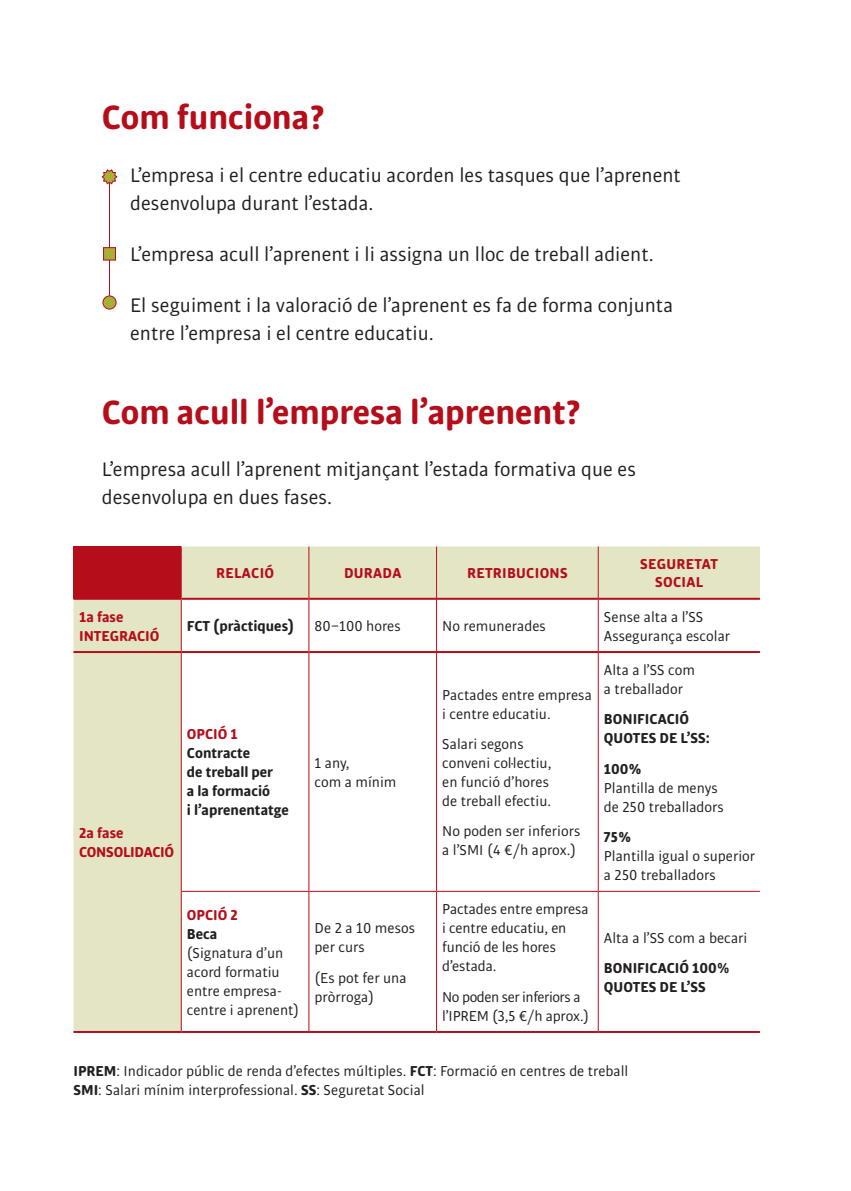
<style>
.page{position:relative;width:851px;height:1191px;background:#fff}
.page>*{position:absolute;margin:0;border:0;box-sizing:border-box;transform-origin:0 0}
.t1{font:700 36px "Bulo Rounded";color:#b50e1a}
.t2{font:21px/28px "Bulo Rounded";color:#231f20}
.t3{font:15.4px/19px "Bulo Rounded";color:#231f20}
.t4{font:700 15.4px/19px "Bulo Rounded";color:#231f20}
.t5{font:700 15.4px/19px "Bulo Rounded";color:#b50e1a}
.t6{font:15.4px/19px "Bulo Rounded";letter-spacing:-.03em;color:#231f20}
.t7{font:700 15.4px/19px "Bulo Rounded";letter-spacing:-.02em;color:#b50e1a}
.s1{font-weight:700}
.s2{font-weight:900}
</style>
<div class="page">
<svg style="left:73px;top:546px;width:686px;height:485px;background:#e1d6b9"></svg>
<svg style="left:182px;top:600px;width:577px;height:431px"></svg>
<hr style="left:181px;top:546px;width:1px;height:52px;background:#b50e1a">
<hr style="left:181px;top:600px;width:1px;height:51px;background:#b50e1a">
<hr style="left:181px;top:653px;width:1px;height:238px;background:#b50e1a">
<hr style="left:181px;top:892px;width:1px;height:139px;background:#b50e1a">
<hr style="left:73px;top:598px;width:108px;height:2px;background:#b50e1a">
<hr style="left:181px;top:598px;width:127px;height:2px;background:#b50e1a">
<hr style="left:309px;top:598px;width:127px;height:2px;background:#b50e1a">
<hr style="left:437px;top:598px;width:161px;height:2px;background:#b50e1a">
<hr style="left:598px;top:598px;width:161px;height:2px;background:#b50e1a">
<hr style="left:73px;top:651px;width:108px;height:2px;background:#b50e1a">
<hr style="left:181px;top:651px;width:127px;height:2px;background:#b50e1a">
<hr style="left:309px;top:651px;width:127px;height:2px;background:#b50e1a">
<hr style="left:437px;top:651px;width:161px;height:2px;background:#b50e1a">
<hr style="left:598px;top:651px;width:161px;height:2px;background:#b50e1a">
<hr style="left:308px;top:546px;width:1px;height:53px;background:#b50e1a">
<hr style="left:436px;top:546px;width:1px;height:53px;background:#b50e1a">
<hr style="left:597px;top:546px;width:1px;height:53px;background:#b50e1a">
<hr style="left:308px;top:599px;width:1px;height:53px;background:#b50e1a">
<hr style="left:436px;top:599px;width:1px;height:53px;background:#b50e1a">
<hr style="left:597px;top:599px;width:1px;height:53px;background:#b50e1a">
<hr style="left:308px;top:652px;width:1px;height:239px;background:#b50e1a">
<hr style="left:436px;top:652px;width:1px;height:239px;background:#b50e1a">
<hr style="left:597px;top:652px;width:1px;height:239px;background:#b50e1a">
<hr style="left:308px;top:892px;width:1px;height:139px;background:#b50e1a">
<hr style="left:436px;top:892px;width:1px;height:139px;background:#b50e1a">
<hr style="left:597px;top:892px;width:1px;height:139px;background:#b50e1a">
<hr style="left:73px;top:1031px;width:108px;height:2px;background:#b50e1a">
<hr style="left:181px;top:1031px;width:128px;height:2px;background:#b50e1a">
<hr style="left:309px;top:1031px;width:127px;height:2px;background:#b50e1a">
<hr style="left:436px;top:1031px;width:162px;height:2px;background:#b50e1a">
<hr style="left:598px;top:1031px;width:161px;height:2px;background:#b50e1a">
<hr style="left:181px;top:891px;width:128px;height:1px;background:#b50e1a">
<hr style="left:309px;top:891px;width:127px;height:1px;background:#b50e1a">
<hr style="left:436px;top:891px;width:162px;height:1px;background:#b50e1a">
<hr style="left:598px;top:891px;width:161px;height:1px;background:#b50e1a">
<hr style="left:109px;top:177px;width:1px;height:125px;background:#b50e1a">
<svg style="left:101px;top:169px;width:17px;height:16px"></svg>
<div style="left:103px;top:247px;width:13px;height:13px;background:#a7af38;border:1px solid #b50e1a"></div>
<div style="left:103px;top:296px;width:13px;height:13px;background:#a7af38;border-radius:50%"></div>
<div style="left:103px;top:296px;width:13px;height:13px;border:1px solid #b50e1a;border-radius:50%"></div>
<h1 class="t1" style="left:102px;top:94px;width:226px">Com funciona?</h1>
<h2 class="t2" style="left:130px;top:161px;width:552px">L’empresa i el centre educatiu acorden les tasques que l’aprenent desenvolupa durant l’estada.</h2>
<h2 class="t2" style="left:130px;top:240px;width:525px">L’empresa acull l’aprenent i li assigna un lloc de treball adient.</h2>
<h2 class="t2" style="left:130px;top:291px;width:544px">El seguiment i la valoració de l’aprenent es fa de forma conjunta entre l’empresa i el centre educatiu.</h2>
<h1 class="t1" style="left:102px;top:389px;width:482px">Com acull l’empresa l’aprenent?</h1>
<h2 class="t2" style="left:102px;top:455px;width:535px">L’empresa acull l’aprenent mitjançant l’estada formativa que es desenvolupa en dues fases.</h2>
<p class="t5" style="left:216px;top:564px;width:51px">RELACIÓ</p>
<p class="t5" style="left:344px;top:564px;width:11px">DURADA</p>
<p class="t5" style="left:467px;top:564px;width:9px">RETRI</p>
<p class="t5" style="left:507px;top:564px;width:62px">BUCIons</p>
<p class="t5" style="left:640px;top:555px;width:10px">SEGURETAT</p>
<p class="t5" style="left:655px;top:573px;width:50px">SOCIAL</p>
<p class="t5" style="left:79px;top:607px;width:82px">1a fase<br>Integració</p>
<p class="t4" style="left:187px;top:616px;width:109px">FCT (pràctiques)</p>
<p class="t3" style="left:314px;top:617px;width:88px">80–100 hores</p>
<p class="t3" style="left:442px;top:617px;width:105px">No remunerades</p>
<p class="t3" style="left:604px;top:607px;width:128px">Sense alta a l’SS<br>Assegurança escolar</p>
<p class="t7" style="left:79px;top:823px;width:96px">2a fase consolidació</p>
<p class="t5" style="left:187px;top:725px;width:52px">Opció 1</p>
<p class="t4" style="left:187px;top:744px;width:103px">Contracte<br>de treball per<br>a la formació<br>i l’aprenentatge</p>
<p class="t3" style="left:314px;top:753px;width:83px">1 any,<br>com a mínim</p>
<p class="t5" style="left:187px;top:905px;width:53px">Opció 2</p>
<p class="t4" style="left:187px;top:924px;width:32px">Beca</p>
<p class="t3" style="left:187px;top:943px;width:114px">(Signatura d’un acord formatiu entre empresa&shy;centre i aprenent)</p>
<p class="t3" style="left:314px;top:918px;width:102px">De 2 a 10 mesos per curs</p>
<p class="t3" style="left:314px;top:968px;width:93px">(Es pot fer una pròrroga)</p>
<p class="t3" style="left:442px;top:685px;width:151px">Pactades entre empresa i centre educatiu.</p>
<p class="t3" style="left:442px;top:734px;width:111px">Salari segons conveni col·lectiu, en funció d’hores de treball efectiu.</p>
<p class="t3" style="left:442px;top:822px;width:140px">No poden ser inferiors a l’SMI (4 €/h aprox.)</p>
<p class="t3" style="left:442px;top:899px;width:148px">Pactades entre empresa i centre educatiu, en funció de les hores d’estada.</p>
<p class="t6" style="left:442px;top:987px;width:148px">No poden ser inferiors a l’IPREM (3,5 €/h aprox.)</p>
<p class="t3" style="left:604px;top:660px;width:93px">Alta a l’SS com a treballador</p>
<p class="t4" style="left:604px;top:709px;width:79px">BONI FICACIÓ<br>QUOTES</p>
<p class="t4" style="left:659px;top:728px;width:52px">de l’SS:</p>
<p class="t3" style="left:604px;top:759px;width:121px"><span class="s1">100</span><span class="s2">%<br></span>Plantilla de menys de 250 treballadors</p>
<p class="t3" style="left:604px;top:827px;width:153px"><span class="s1">75</span><span class="s2">%<br></span>Plantilla igual o superior a 250 treballadors</p>
<p class="t3" style="left:604px;top:928px;width:145px">Alta a l’SS com a becari</p>
<p class="t4" style="left:604px;top:958px;width:128px">BONI FICACIÓ 100%<br>QUOTES</p>
<p class="t4" style="left:659px;top:977px;width:40px">de l’SS</p>
<p class="t3" style="left:73px;top:1061px;width:556px;text-indent:43px">: Indicador públic de renda d’efectes múltiples. <span class="s1">FCT</span>: Formació en centres de treball<br><span class="s1">SMI</span> : Salari mínim interprofessional. <span class="s1">SS</span>: Seguretat Social</p>
<p class="t4" style="left:73px;top:1061px;width:24px">IPREM</p>
</div>
